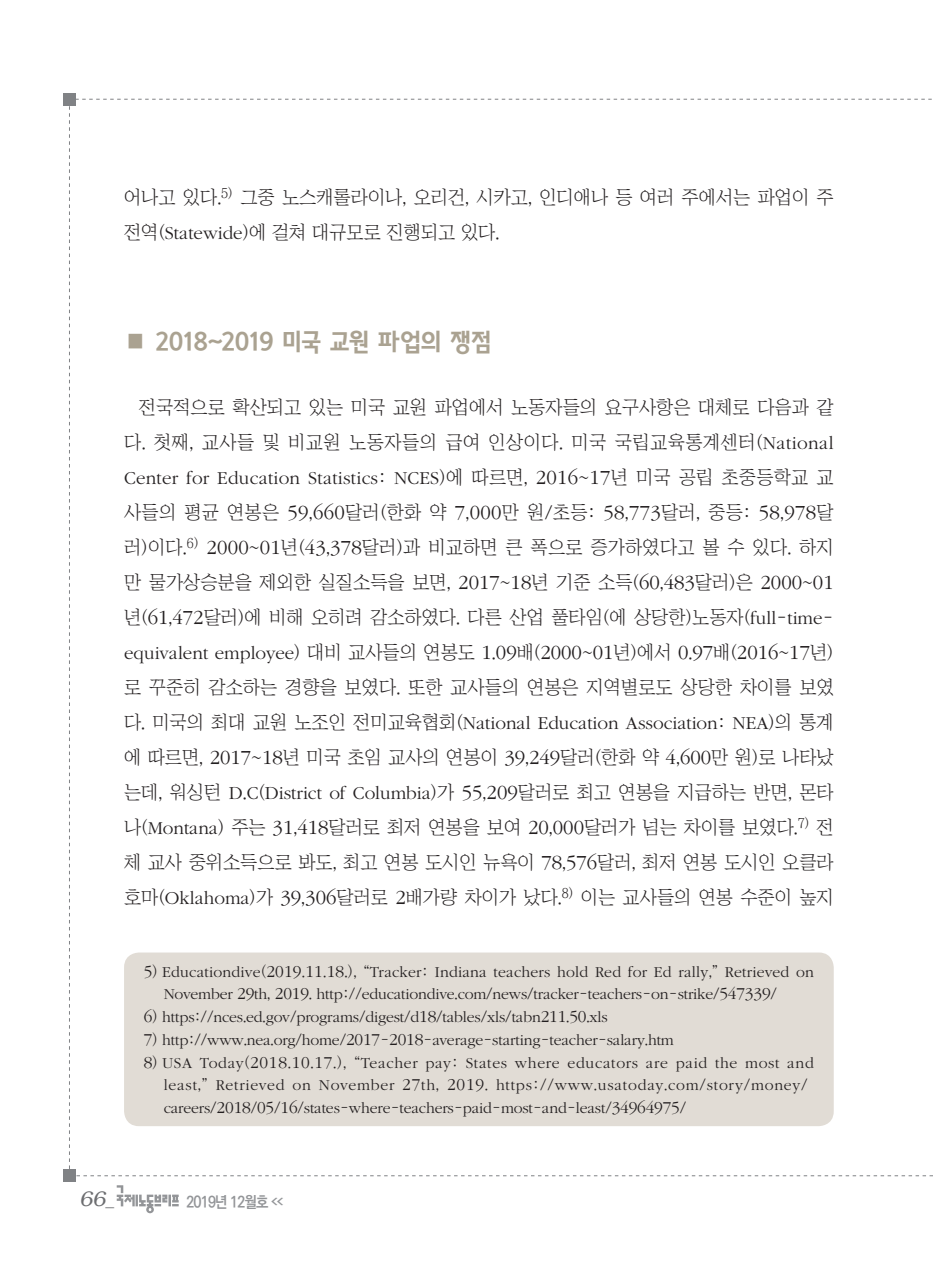
<style>
.page{position:relative;width:933px;height:1275px;background:#fff}
.page>*{position:absolute;margin:0;border:0;box-sizing:border-box;transform-origin:0 0}
.서론{font:24.5px "KBI Zfor SM Esgo H";letter-spacing:-.03em;color:#aaa291}
.t1{font:italic 300 21px "Bookman";color:#6c6d70}
.본문{font:18.9px/35px "Chosunilbo NM";color:#231f20}
.각주{font:300 15.75px/22.8px "ITC Garamond Std";letter-spacing:-.01em;color:#231f20}
.각주-2{font:300 15.75px/22.8px "ITC Garamond Std";letter-spacing:.045em;color:#231f20}
.t2{font:700 15.75px "Ko Pub Dotum";letter-spacing:-.055em;color:#939598;scale:.9 1}
.s1{font-family:"ITC Garamond Std";font-weight:300}
.s2{font-family:"ITC Garamond Std";font-weight:300;font-size:20.82px}
.s3{font-size:17.32px}
.s4{font-family:"Chosunilbo NM";font-weight:400}
.s5{font-family:"Helvetica";font-weight:400;font-style:normal;font-size:17.5px}
.s6{font-size:7.88px}
</style>
<div class="page">
<div style="left:64px;top:1170px;width:12px;height:12px;background:#808285"></div>
<div style="left:64px;top:93px;width:12px;height:12px;background:#808285"></div>
<svg style="left:117px;top:1185px;width:62px;height:28px"></svg>
<div style="left:124px;top:952px;width:709px;height:174px;background:#e1dcd5;border-radius:15px"></div>
<p class="본문" style="left:124px;top:179px;width:711px">어나고 있다.<sup>5)</sup> 그중 노스캐롤라이나, 오리건, 시카고, 인디애나 등 여러 주에서는 파업이 주 전역(<span class="s1">Statewide</span>)에 걸쳐 대규모로 진행되고 있다.</p>
<p class="서론" style="left:124px;top:327px;width:369px">■ 2018~2019 미국 교원 파업의 쟁점</p>
<p class="본문" style="left:124px;top:389px;width:711px;text-align:justify;text-indent:15px">전국적으로 확산되고 있는 미국 교원 파업에서 노동자들의 요구사항은 대체로 다음과 같 다. 첫째, 교사들 및 비교원 노동자들의 급여 인상이다. 미국 국립교육통계센터(<span class="s1">National Center for Education Statistics</span>: <span class="s1">NCES</span>)에 따르면, <span class="s2">2016</span>~<span class="s2">17</span>년 미국 공립 초중등학교 교 사들의 평균 연봉은 <span class="s2">59</span>,<span class="s2">660</span>달러(한화 약 <span class="s2">7</span>,<span class="s2">000</span>만 원/초등: <span class="s2">58</span>,<span class="s2">773</span>달러, 중등: <span class="s2">58</span>,<span class="s2">978</span>달 러)이다.<sup>6)</sup> <span class="s2">2000</span>~<span class="s2">01</span>년(<span class="s2">43</span>,<span class="s2">378</span>달러)과 비교하면 큰 폭으로 증가하였다고 볼 수 있다. 하지 만 물가상승분을 제외한 실질소득을 보면, <span class="s2">2017</span>~<span class="s2">18</span>년 기준 소득(<span class="s2">60</span>,<span class="s2">483</span>달러)은 <span class="s2">2000</span>~<span class="s2">01 </span>년(<span class="s2">61</span>,<span class="s2">472</span>달러)에 비해 오히려 감소하였다. 다른 산업 풀타임(에 상당한)노동자(<span class="s1">full</span>-<span class="s1">time&shy;equivalent employee</span>) 대비 교사들의 연봉도 <span class="s2">1</span>.<span class="s2">09</span>배(<span class="s2">2000</span>~<span class="s2">01</span>년)에서 <span class="s2">0</span>.<span class="s2">97</span>배(<span class="s2">2016</span>~<span class="s2">17</span>년) 로 꾸준히 감소하는 경향을 보였다. 또한 교사들의 연봉은 지역별로도 상당한 차이를 보였 다. 미국의 최대 교원 노조인 전미교육협회(<span class="s1">National Education Association</span>: <span class="s1">NEA</span>)의 통계 에 따르면, <span class="s2">2017</span>~<span class="s2">18</span>년 미국 초임 교사의 연봉이 <span class="s2">39</span>,<span class="s2">249</span>달러(한화 약 <span class="s2">4</span>,<span class="s2">600</span>만 원)로 나타났 는데, 워싱턴 <span class="s1">D</span>.<span class="s1">C</span>(<span class="s1">District of Columbia</span>)가 <span class="s2">55</span>,<span class="s2">209</span>달러로 최고 연봉을 지급하는 반면, 몬타 나(<span class="s1">Montana</span>) 주는 <span class="s2">31</span>,<span class="s2">418</span>달러로 최저 연봉을 보여 <span class="s2">20</span>,<span class="s2">000</span>달러가 넘는 차이를 보였다.<sup>7)</sup> 전 체 교사 중위소득으로 봐도, 최고 연봉 도시인 뉴욕이 <span class="s2">78</span>,<span class="s2">576</span>달러, 최저 연봉 도시인 오클라 호마(<span class="s1">Oklahoma</span>)가 <span class="s2">39</span>,<span class="s2">306</span>달러로 <span class="s2">2</span>배가량 차이가 났다.<sup>8)</sup> 이는 교사들의 연봉 수준이 높지</p>
<p class="각주" style="left:164px;top:960px;width:651px;text-indent:-20px"><span class="s3">5</span><span class="s4">)</span> Educationdive<span class="s4">(</span><span class="s3">2019</span><span class="s4">.</span><span class="s3">11</span><span class="s4">.</span><span class="s3">18</span><span class="s4">.), “</span>Tracker<span class="s4">:</span> Indiana teachers hold Red for Ed rally<span class="s4">,”</span> Retrieved on<br>November <span class="s3">29</span>th<span class="s4">,</span> <span class="s3">2019</span><span class="s4">.</span> http<span class="s4">://</span>educationdive<span class="s4">.</span>com<span class="s4">/</span>news<span class="s4">/</span>tracker<span class="s4">-</span>teachers<span class="s4">-</span>on<span class="s4">-</span>strike<span class="s4">/</span><span class="s3">547339</span><span class="s4">/</span></p>
<p class="각주" style="left:144px;top:1006px;width:465px"><span class="s3">6</span><span class="s4">)</span> https<span class="s4">://</span>nces<span class="s4">.</span>ed<span class="s4">.</span>gov<span class="s4">/</span>programs<span class="s4">/</span>digest<span class="s4">/</span>d<span class="s3">18</span><span class="s4">/</span>tables<span class="s4">/</span>xls<span class="s4">/</span>tabn<span class="s3">211</span><span class="s4">.</span><span class="s3">50</span><span class="s4">.</span>xls</p>
<p class="각주" style="left:144px;top:1029px;width:531px"><span class="s3">7</span><span class="s4">)</span> http<span class="s4">://</span>www<span class="s4">.</span>nea<span class="s4">.</span>org<span class="s4">/</span>home<span class="s4">/</span><span class="s3">2017</span><span class="s4">-</span><span class="s3">2018</span><span class="s4">-</span>average<span class="s4">-</span>starting<span class="s4">-</span>teacher<span class="s4">-</span>salary<span class="s4">.</span>htm</p>
<p class="각주-2" style="left:164px;top:1051px;width:651px;text-indent:-20px"><span class="s3">8</span><span class="s4">)</span> USA Today<span class="s4">(</span><span class="s3">2018</span><span class="s4">.</span><span class="s3">10</span><span class="s4">.</span><span class="s3">17</span><span class="s4">.), “</span>Teacher pay<span class="s4">:</span> States where educators are paid the most and least<span class="s4">,”</span> Retrieved on November <span class="s3">27</span>th<span class="s4">,</span> <span class="s3">2019</span><span class="s4">.</span> https<span class="s4">://</span>www<span class="s4">.</span>usatoday<span class="s4">.</span>com<span class="s4">/</span>story<span class="s4">/</span>money<span class="s4">/ </span>careers<span class="s4">/</span><span class="s3">2018</span><span class="s4">/</span><span class="s3">05</span><span class="s4">/</span><span class="s3">16</span><span class="s4">/</span>states<span class="s4">-</span>where<span class="s4">-</span>teachers<span class="s4">-</span>paid<span class="s4">-</span>most<span class="s4">-</span>and<span class="s4">-</span>least<span class="s4">/</span><span class="s3">34964975</span><span class="s4">/</span></p>
<p class="t1" style="left:79px;top:1187px;width:36px">66<span class="s5">_</span></p>
<p class="t2" style="left:186px;top:1194px;width:109px">2019년 12월호 <span class="s6">&lt;&lt;</span></p>
</div>
